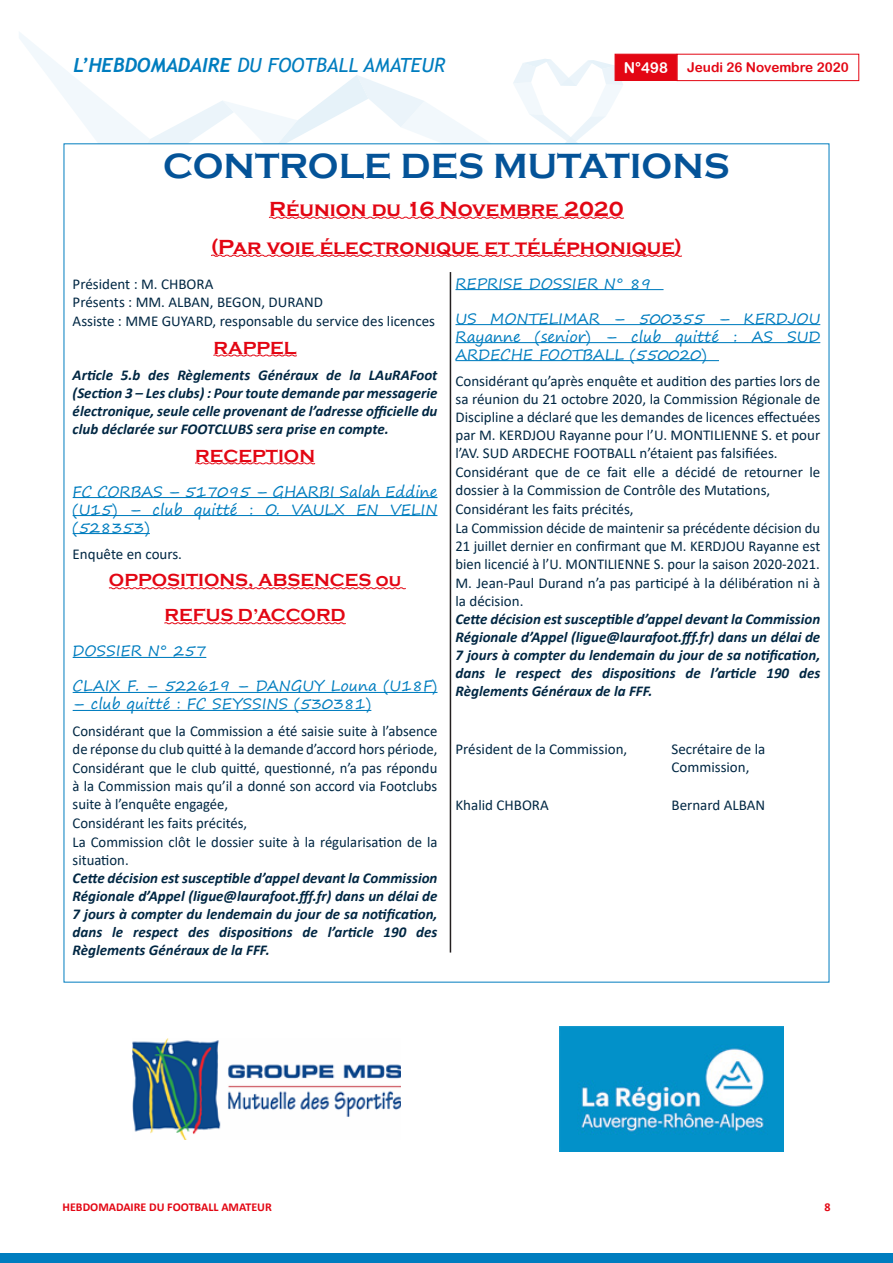
<style>
.page{position:relative;width:893px;height:1263px;background:#fff}
.page>*{position:absolute;margin:0;border:0;box-sizing:border-box;transform-origin:0 0}
.TITRE_COMMISSION{font:700 36px "Copperplate Gothic";color:#045398}
.DATE_REUNION{font:700 21px "Copperplate Gothic";color:#e30613}
.t1{font:italic 19.5px "Trebuchet MS";color:#007dbf}
.PETIT_TITRE_ROUGE{font:700 18px "Copperplate Gothic";color:#e30613}
.ESPACE_0{font:15px/18px "Calibri";color:#002743}
.ESPACE_0-2{font:italic 700 15px/18px "Calibri";color:#002743;text-align:justify}
.PETIT_SOUS_TITRE{font:15px/18px "Segoe Print";color:#007dbf;text-align:justify}
.t2{font:15px "Arial Rounded MT Bold";color:#fff}
.t3{font:13.5px "Arial Rounded MT Bold";color:#e30613}
.t4{font:700 12px "Calibri";color:#e30613}
.s1{font-family:"Trebuchet";font-weight:700}
</style>
<div class="page">
<svg style="left:19px;top:32px;width:473px;height:112px"></svg>
<div style="left:0;top:1253px;width:893px;height:10px;background:#007dbf"></div>
<svg style="left:513px;top:54px;width:164px;height:90px"></svg>
<div style="left:677px;top:54px;width:182px;height:27px;border:1px solid #e30613"></div>
<hr style="left:450px;top:272px;width:1px;height:680px;background:#231f20">
<svg style="left:268px;top:216px;width:356px;height:3px"></svg>
<svg style="left:211px;top:254px;width:471px;height:3px"></svg>
<svg style="left:213px;top:354px;width:84px;height:3px"></svg>
<svg style="left:195px;top:462px;width:121px;height:3px"></svg>
<hr style="left:73px;top:497px;width:364px;height:1px;background:#007dbf">
<hr style="left:73px;top:515px;width:364px;height:1px;background:#007dbf">
<hr style="left:73px;top:533px;width:77px;height:1px;background:#007dbf">
<svg style="left:108px;top:587px;width:298px;height:3px"></svg>
<svg style="left:164px;top:622px;width:182px;height:3px"></svg>
<hr style="left:73px;top:657px;width:133px;height:1px;background:#007dbf">
<hr style="left:73px;top:692px;width:364px;height:1px;background:#007dbf">
<hr style="left:73px;top:710px;width:298px;height:1px;background:#007dbf">
<hr style="left:455px;top:289px;width:208px;height:1px;background:#007dbf">
<hr style="left:455px;top:324px;width:365px;height:1px;background:#007dbf">
<hr style="left:455px;top:342px;width:365px;height:1px;background:#007dbf">
<hr style="left:455px;top:360px;width:264px;height:1px;background:#007dbf">
<img style="left:132px;top:1038px;width:268px;height:101px">
<img style="left:560px;top:1026px;width:223px;height:126px">
<h3 class="t1" style="left:73px;top:53px;width:373px"><span class="s1">L’HEBDOMADAIRE</span> DU FOOTBALL AMATEUR</h3>
<p class="t2" style="left:624px;top:59px;width:46px">N°498</p>
<p class="t3" style="left:687px;top:60px;width:163px">Jeudi 26 Novembre 2020</p>
<p class="TITRE_COMMISSION" style="left:163px;top:146px;width:568px">CONTROLE DES MUTATIONS</p>
<p class="DATE_REUNION" style="left:269px;top:197px;width:356px">Réunion du 16 Novembre 2020</p>
<p class="DATE_REUNION" style="left:211px;top:235px;width:472px">(Par voie électronique et téléphonique)</p>
<p class="ESPACE_0" style="left:73px;top:274px;width:142px">Président : M. CHBORA</p>
<p class="ESPACE_0" style="left:73px;top:293px;width:252px">Présents : MM. ALBAN, BEGON, DURAND</p>
<p class="ESPACE_0" style="left:73px;top:312px;width:364px">Assiste : MME GUYARD, responsable du service des licences</p>
<p class="PETIT_TITRE_ROUGE" style="left:213px;top:338px;width:85px">RAPPEL</p>
<p class="ESPACE_0-2" style="left:73px;top:366px;width:366px">Article 5.b des Règlements Généraux de la LAuRAFoot (Section 3 – Les clubs) : Pour toute demande par messagerie électronique, seule celle provenant de l’adresse officielle du club déclarée sur FOOTCLUBS sera prise en compte.</p>
<p class="PETIT_TITRE_ROUGE" style="left:195px;top:446px;width:121px">RECEPTION</p>
<p class="PETIT_SOUS_TITRE" style="left:73px;top:482px;width:366px">FC CORBAS – 517095 – GHARBI Salah Eddine (U15) – club quitté : O. VAULX EN VELIN (528353)</p>
<p class="ESPACE_0" style="left:73px;top:545px;width:111px">Enquête en cours.</p>
<p class="PETIT_TITRE_ROUGE" style="left:109px;top:570px;width:294px">OPPOSITIONS, ABSENCES ou</p>
<p class="PETIT_TITRE_ROUGE" style="left:164px;top:605px;width:183px">REFUS D’ACCORD</p>
<p class="PETIT_SOUS_TITRE" style="left:73px;top:642px;width:135px">DOSSIER N° 257</p>
<p class="PETIT_SOUS_TITRE" style="left:73px;top:677px;width:366px">CLAIX F. – 522619 – DANGUY Louna (U18F)</p>
<p class="PETIT_SOUS_TITRE" style="left:73px;top:695px;width:300px">– club quitté : FC SEYSSINS (530381)</p>
<p class="ESPACE_0" style="left:73px;top:722px;width:366px">Considérant que la Commission a été saisie suite à l’absence de réponse du club quitté à la demande d’accord hors période,</p>
<p class="ESPACE_0" style="left:73px;top:758px;width:366px;text-align:justify">Considérant que le club quitté, questionné, n’a pas répondu à la Commission mais qu’il a donné son accord via Footclubs suite à l’enquête engagée,</p>
<p class="ESPACE_0" style="left:73px;top:813px;width:176px">Considérant les faits précités,</p>
<p class="ESPACE_0" style="left:73px;top:832px;width:366px">La Commission clôt le dossier suite à la régularisation de la situation.</p>
<p class="ESPACE_0-2" style="left:73px;top:869px;width:366px">Cette décision est susceptible d’appel devant la Commission Régionale d’Appel (ligue@laurafoot.fff.fr) dans un délai de 7 jours à compter du lendemain du jour de sa notification, dans le respect des dispositions de l’article 190 des Règlements Généraux de la FFF.</p>
<p class="PETIT_SOUS_TITRE" style="left:455px;top:274px;width:198px">REPRISE DOSSIER N° 89</p>
<p class="PETIT_SOUS_TITRE" style="left:455px;top:309px;width:366px">US MONTELIMAR – 500355 – KERDJOU Rayanne (senior) – club quitté : AS SUD ARDECHE FOOTBALL (550020)</p>
<p class="ESPACE_0" style="left:455px;top:372px;width:366px;text-align:justify">Considérant qu’après enquête et audition des parties lors de sa réunion du 21 octobre 2020, la Commission Régionale de Discipline a déclaré que les demandes de licences effectuées par M. KERDJOU Rayanne pour l’U. MONTILIENNE S. et pour l’AV. SUD ARDECHE FOOTBALL n’étaient pas falsifiées.</p>
<p class="ESPACE_0" style="left:455px;top:463px;width:366px">Considérant que de ce fait elle a décidé de retourner le dossier à la Commission de Contrôle des Mutations,</p>
<p class="ESPACE_0" style="left:455px;top:499px;width:180px">Considérant les faits précités,</p>
<p class="ESPACE_0" style="left:455px;top:518px;width:366px;text-align:justify">La Commission décide de maintenir sa précédente décision du 21 juillet dernier en confirmant que M. KERDJOU Rayanne est bien licencié à l’U. MONTILIENNE S. pour la saison 2020-2021.</p>
<p class="ESPACE_0" style="left:455px;top:573px;width:366px">M. Jean-Paul Durand n’a pas participé à la délibération ni à la décision.</p>
<p class="ESPACE_0-2" style="left:455px;top:610px;width:366px">Cette décision est susceptible d’appel devant la Commission Régionale d’Appel (ligue@laurafoot.fff.fr) dans un délai de 7 jours à compter du lendemain du jour de sa notification, dans le respect des dispositions de l’article 190 des Règlements Généraux de la FFF.</p>
<p class="ESPACE_0" style="left:455px;top:740px;width:173px">Président de la Commission,</p>
<p class="ESPACE_0" style="left:671px;top:740px;width:95px">Secrétaire de la<br>Commission,</p>
<p class="ESPACE_0" style="left:455px;top:795px;width:95px">Khalid CHBORA</p>
<p class="ESPACE_0" style="left:671px;top:795px;width:95px">Bernard ALBAN</p>
<p class="t4" style="left:63px;top:1199px;width:211px">HEBDOMADAIRE DU FOOTBALL AMATEUR</p>
<p class="t4" style="left:824px;top:1199px;width:8px">8</p>
</div>
